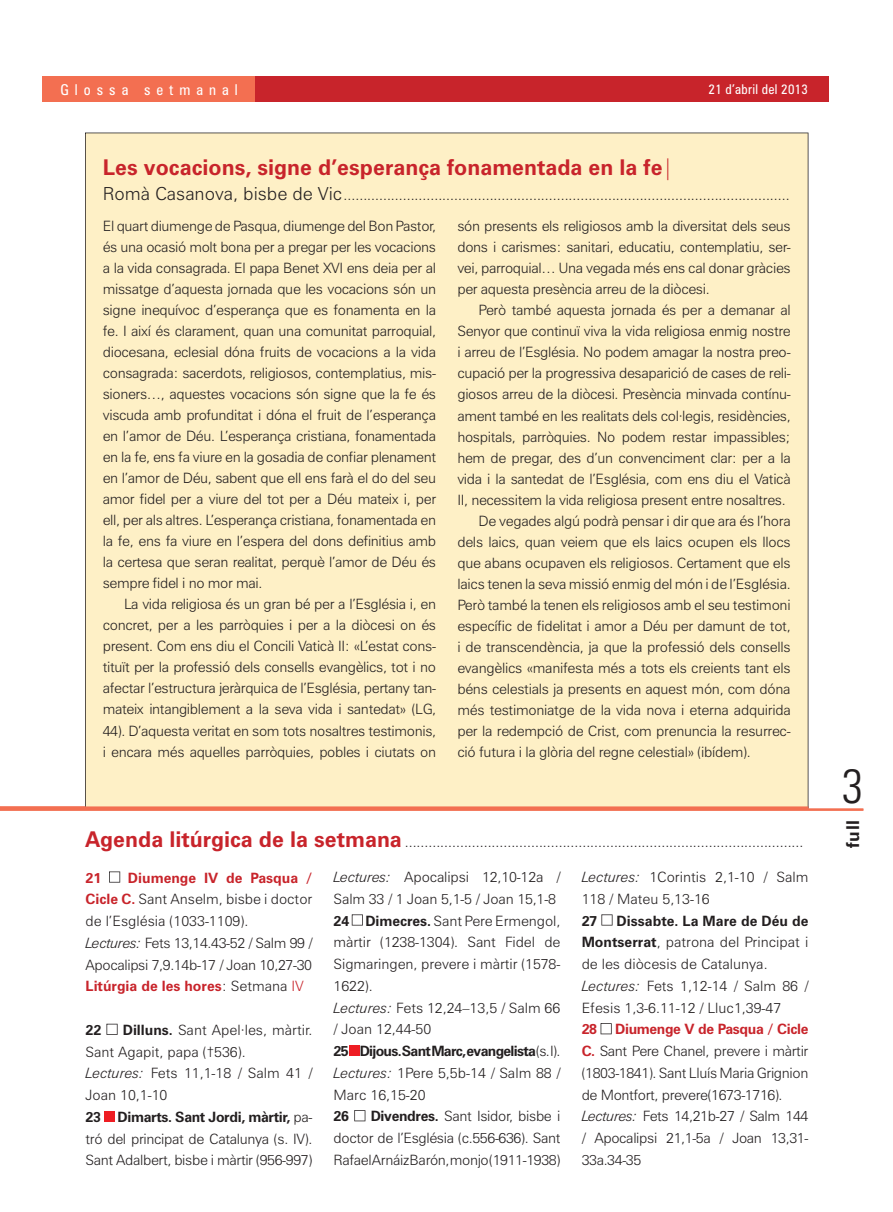
<style>
.page{position:relative;width:893px;height:1212px;background:#fff}
.page>*{position:absolute;margin:0;border:0;box-sizing:border-box;transform-origin:0 0}
.t1{font:300 condensed 48px "Zurich BT";color:#231f20}
.t2{font:700 21.75px "Zurich BT";color:#c8242b}
.t3{font:700 17.7px "Zurich BT";color:#231f20}
.t4{font:condensed 15px "Zurich BT";letter-spacing:.4em;color:#fff}
.t5{font:300 14.25px/21px "Zurich BT";letter-spacing:-.025em;color:#231f20;text-align:justify}
.t6{font:300 14.25px/21.8px "Zurich BT";color:#231f20}
.t7{font:300 14.25px/21.8px "Zurich BT";letter-spacing:-.005em;color:#231f20}
.t8{font:700 14.25px "Zurich BT";color:#231f20}
.t9{font:700 14.25px "Zurich BT";color:#c8242b}
.t10{font:condensed 13.5px "Zurich BT";letter-spacing:.02em;color:#fff}
.s1{font-weight:300}
.s2{font-size:18px}
.s3{font-weight:700;font-size:21.75px;color:#c8242b}
.s4{font-weight:700;color:#c8242b}
.s5{font-style:italic}
.s6{color:#c8242b}
.s7{font-weight:700}
</style>
<div class="page">
<div style="left:43px;top:77px;width:786px;height:25px;background:#c8242b"></div>
<div style="left:43px;top:77px;width:212px;height:25px;background:#f36f51"></div>
<svg style="left:109px;top:871px;width:11px;height:11px"></svg>
<svg style="left:106px;top:1024px;width:12px;height:11px"></svg>
<div style="left:104px;top:1111px;width:10px;height:11px;background:#ee1d23"></div>
<svg style="left:352px;top:914px;width:11px;height:11px"></svg>
<div style="left:349px;top:1046px;width:10px;height:10px;background:#ee1d23"></div>
<svg style="left:354px;top:1110px;width:11px;height:11px"></svg>
<svg style="left:601px;top:914px;width:11px;height:11px"></svg>
<svg style="left:601px;top:1023px;width:11px;height:11px"></svg>
<div style="left:85px;top:133px;width:723px;height:673px;background:#fef0c6"></div>
<svg style="left:0;top:806px;width:863px;height:5px;background:#f37f62"></svg>
<p class="t4" style="left:60px;top:81px;width:179px">Glossa setmanal</p>
<p class="t10" style="left:709px;top:81px;width:101px">21 d’abril del 2013</p>
<h2 class="t2" style="left:103px;top:154px;width:572px">Les vocacions, signe d’esperança fonamentada en la fe<span class="s1">|</span></h2>
<p class="t5" style="left:103px;top:184px;width:688px"><span class="s2">Romà Casanova, bisbe de Vic</span> .................................................................................................................</p>
<p class="t5" style="left:103px;top:216px;width:335px">El quart diumenge de Pasqua, diumenge del Bon Pastor, és una ocasió molt bona per a pregar per les vocacions a la vida consagrada. El papa Benet XVI ens deia per al missatge d’aquesta jornada que les vocacions són un signe inequívoc d’esperança que es fonamenta en la fe. I així és clarament, quan una comunitat parroquial, diocesana, eclesial dóna fruits de vocacions a la vida consagrada: sacerdots, religiosos, contemplatius, mis&shy;sioners…, aquestes vocacions són signe que la fe és viscuda amb profunditat i dóna el fruit de l’esperança en l’amor de Déu. L’esperança cristiana, fonamentada en la fe, ens fa viure en la gosadia de confiar plenament en l’amor de Déu, sabent que ell ens farà el do del seu amor fidel per a viure del tot per a Déu mateix i, per ell, per als altres. L’esperança cristiana, fonamentada en la fe, ens fa viure en l’espera del dons definitius amb la certesa que seran realitat, perquè l’amor de Déu és sempre fidel i no mor mai.</p>
<p class="t5" style="left:103px;top:594px;width:335px;text-indent:21px">La vida religiosa és un gran bé per a l’Església i, en concret, per a les parròquies i per a la diòcesi on és present. Com ens diu el Concili Vaticà II: «L’estat cons&shy;tituït per la professió dels consells evangèlics, tot i no afectar l’estructura jeràrquica de l’Església, pertany tan&shy;mateix intangiblement a la seva vida i santedat» (LG, 44). D’aquesta veritat en som tots nosaltres testimonis, i encara més aquelles parròquies, pobles i ciutats on</p>
<p class="t5" style="left:457px;top:216px;width:335px">són presents els religiosos amb la diversitat dels seus dons i carismes: sanitari, educatiu, contemplatiu, ser&shy;vei, parroquial… Una vegada més ens cal donar gràcies per aquesta presència arreu de la diòcesi.</p>
<p class="t5" style="left:479px;top:300px;width:313px">Però també aquesta jornada és per a demanar al</p>
<p class="t5" style="left:457px;top:321px;width:335px">Senyor que continuï viva la vida religiosa enmig nostre</p>
<p class="t5" style="left:457px;top:342px;width:335px">i arreu de l’Església. No podem amagar la nostra preo-</p>
<p class="t5" style="left:457px;top:363px;width:335px">cupació per la progressiva desaparició de cases de reli-</p>
<p class="t5" style="left:457px;top:384px;width:335px">giosos arreu de la diòcesi. Presència minvada contínu-</p>
<p class="t5" style="left:457px;top:405px;width:335px">ament també en les realitats dels col·legis, residències,</p>
<p class="t5" style="left:457px;top:426px;width:335px">hospitals, parròquies. No podem restar impassibles;</p>
<p class="t5" style="left:457px;top:447px;width:335px">hem de pregar, des d’un convenciment clar: per a la</p>
<p class="t5" style="left:457px;top:468px;width:335px">vida i la santedat de l’Església, com ens diu el Vaticà</p>
<p class="t5" style="left:457px;top:489px;width:330px">II, necessitem la vida religiosa present entre nosaltres.</p>
<p class="t5" style="left:479px;top:510px;width:314px">De vegades algú podrà pensar i dir que ara és l’hora</p>
<p class="t5" style="left:457px;top:531px;width:335px">dels laics, quan veiem que els laics ocupen els llocs</p>
<p class="t5" style="left:457px;top:552px;width:335px">que abans ocupaven els religiosos. Certament que els</p>
<p class="t5" style="left:457px;top:573px;width:335px">laics tenen la seva missió enmig del món i de l’Església.</p>
<p class="t5" style="left:457px;top:594px;width:335px">Però també la tenen els religiosos amb el seu testimoni</p>
<p class="t5" style="left:457px;top:615px;width:335px">específic de fidelitat i amor a Déu per damunt de tot,</p>
<p class="t5" style="left:457px;top:636px;width:335px">i de transcendència, ja que la professió dels consells</p>
<p class="t5" style="left:457px;top:657px;width:335px">evangèlics «manifesta més a tots els creients tant els</p>
<p class="t5" style="left:457px;top:678px;width:335px">béns celestials ja presents en aquest món, com dóna</p>
<p class="t5" style="left:457px;top:699px;width:335px">més testimoniatge de la vida nova i eterna adquirida</p>
<p class="t5" style="left:457px;top:720px;width:335px">per la redempció de Crist, com prenuncia la resurrec-</p>
<p class="t5" style="left:457px;top:741px;width:295px">ció futura i la glòria del regne celestial» (ibídem).</p>
<p class="t5" style="left:85px;top:831px;width:720px"><span class="s3">Agenda litúrgica de la setmana</span> .....................................................................................................</p>
<p class="t6" style="left:86px;top:866px;width:228px;text-indent:42px"><span class="s4">Diumenge IV de Pasqua /<br>Cicle C.</span> Sant Anselm, bisbe i doctor de l’Església (1033-1109).<br><span class="s5">Lectures:</span> Fets 13,14.43-52 / Salm 99 /<br>Apocalipsi 7,9.14b-17 / Joan 10,27-30<br><span class="s4">Litúrgia de les hores</span>: Setmana <span class="s6">IV</span></p>
<p class="t8" style="left:86px;top:1021px;width:17px">22</p>
<p class="t9" style="left:86px;top:869px;width:17px">21</p>
<p class="t5" style="left:86px;top:1019px;width:228px;line-height:21.8px;text-align:left;text-indent:37px"><span class="s7">Dilluns.</span> Sant Apel·les, màrtir.<br>Sant Agapit, papa (†536).<br><span class="s5">Lectures:</span> Fets 11,1-18 / Salm 41 /<br>Joan 10,1-10<br><span class="s7">23 Dimarts. Sant Jordi, màrtir,</span> pa&shy;tró del principat de Catalunya (s. IV).<br>Sant Adalbert, bisbe i màrtir (956-997)</p>
<p class="t7" style="left:334px;top:866px;width:228px"><span class="s5">Lectures:</span> Apocalipsi 12,10-12a /<br>Salm 33 / 1 Joan 5,1-5 / Joan 15,1-8<br><span class="s7">24 Dimecres.</span> Sant Pere Ermengol, màrtir (1238-1304). Sant Fidel de<br>Sigmaringen, prevere i màrtir (1578-<br>1622).<br><span class="s5">Lectures:</span> Fets 12,24–13,5 / Salm 66 / Joan 12,44-50<br><span class="s7">25 Dijous.Sant Marc, evangelista</span> (s. I).<br><span class="s5">Lectures:</span> 1Pere 5,5b-14 / Salm 88 /<br>Marc 16,15-20</p>
<p class="t8" style="left:334px;top:1107px;width:17px">26</p>
<p class="t5" style="left:334px;top:1105px;width:228px;line-height:21.8px;text-indent:37px"><span class="s7">Divendres.</span> Sant Isidor, bisbe i doctor de l’Església (c.556-636). Sant Rafael Arnáiz Barón, monjo (1911-1938)</p>
<p class="t6" style="left:582px;top:866px;width:228px"><span class="s5">Lectures:</span> 1Corintis 2,1-10 / Salm<br>118 / Mateu 5,13-16</p>
<p class="t8" style="left:582px;top:912px;width:17px">27</p>
<p class="t6" style="left:582px;top:909px;width:228px;text-indent:35px"><span class="s7">Dissabte. La Mare de Déu de<br>Montserrat</span>, patrona del Principat i de les diòcesis de Catalunya.<br><span class="s5">Lectures:</span> Fets 1,12-14 / Salm 86 /<br>Efesis 1,3-6.11-12 / Lluc1,39-47</p>
<p class="t9" style="left:582px;top:1020px;width:17px">28</p>
<p class="t5" style="left:582px;top:1018px;width:228px;line-height:21.8px;text-align:left;text-indent:34px"><span class="s4">Diumenge V de Pasqua / Cicle<br>C.</span> Sant Pere Chanel, prevere i màrtir (1803-1841). Sant Lluís Maria Grignion de Montfort, prevere(1673-1716).<br><span class="s5">Lectures:</span> Fets 14,21b-27 / Salm 144 / Apocalipsi 21,1-5a / Joan 13,31-<br>33a.34-35</p>
<h1 class="t1" style="left:842px;top:756px;width:24px">3</h1>
<p class="t3" style="left:842px;top:848px;width:30px;rotate:-90deg">full</p>
</div>
